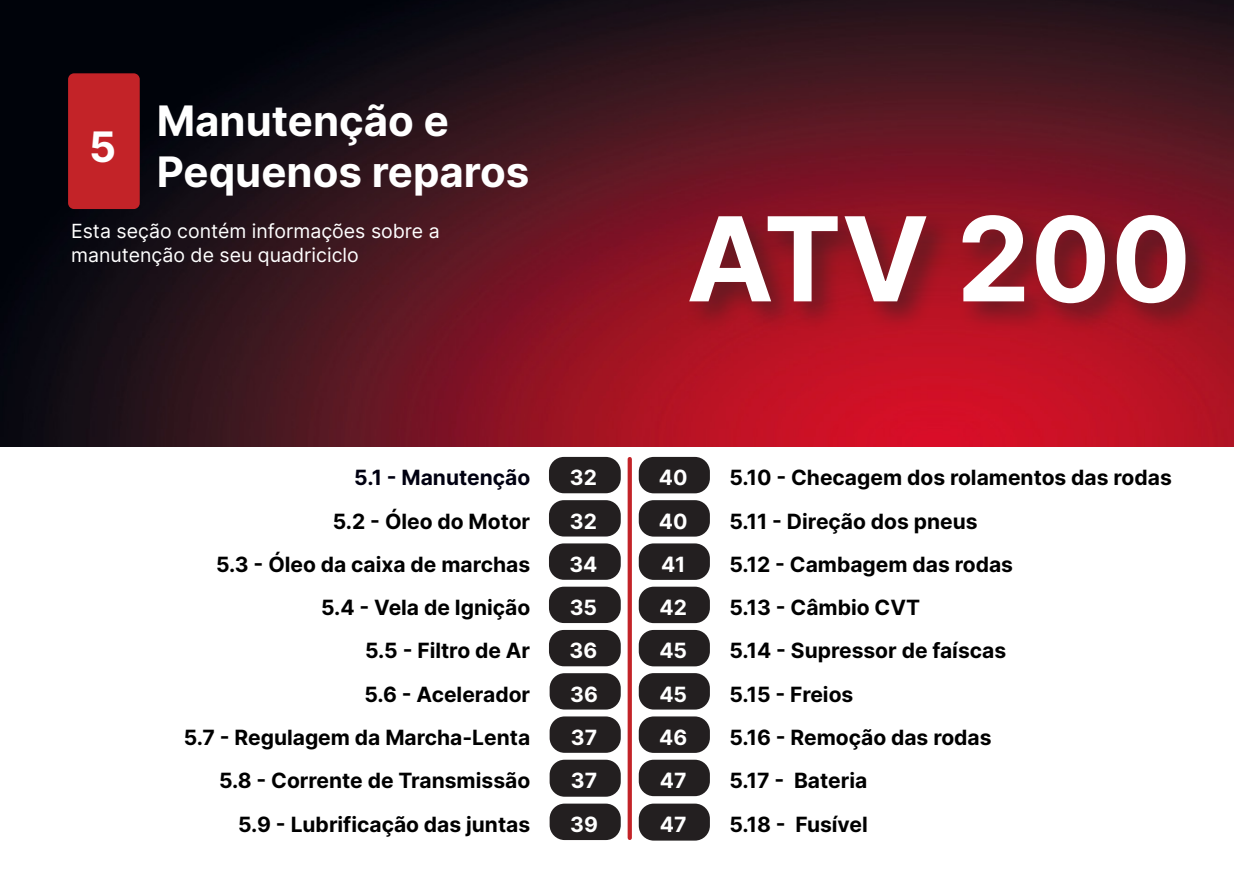
<style>
.page{position:relative;width:1234px;height:893px;background:#fff}
.page>*{position:absolute;margin:0;border:0;box-sizing:border-box;transform-origin:0 0}
.t1{font:700 117px "Inter";color:#fff}
.sub_título{font:700 42px/50.4px "Inter";color:#fff}
.numero_indice{font:700 42px "Inter";color:#fff}
.numero_indice-2{font:700 21px "Inter";color:#000}
.numero_indice-3{font:700 21px "Inter";color:#fff}
.numero_indice-4{font:700 21px "Inter";color:#001}
.sub_título-2{font:19.5px/23.4px "Inter";color:#fff}
</style>
<div class="page">
<img style="left:0;top:0;width:1233px;height:446px">
<div style="left:684px;top:209px;width:531px;height:125px;background:#231f20;opacity:.5"></div>
<div style="left:549px;top:457px;width:71px;height:36px;background:#231f20;border-radius:15px"></div>
<div style="left:549px;top:500px;width:71px;height:36px;background:#231f20;border-radius:15px"></div>
<div style="left:549px;top:587px;width:71px;height:36px;background:#231f20;border-radius:15px"></div>
<div style="left:549px;top:543px;width:71px;height:37px;background:#231f20;border-radius:15px"></div>
<div style="left:549px;top:630px;width:71px;height:36px;background:#231f20;border-radius:15px"></div>
<div style="left:549px;top:716px;width:71px;height:37px;background:#231f20;border-radius:15px"></div>
<div style="left:549px;top:760px;width:71px;height:37px;background:#231f20;border-radius:15px"></div>
<div style="left:638px;top:630px;width:71px;height:36px;background:#231f20;border-radius:15px"></div>
<div style="left:638px;top:673px;width:71px;height:36px;background:#231f20;border-radius:15px"></div>
<div style="left:638px;top:716px;width:71px;height:37px;background:#231f20;border-radius:15px"></div>
<div style="left:638px;top:760px;width:71px;height:36px;background:#231f20;border-radius:15px"></div>
<div style="left:638px;top:804px;width:71px;height:37px;background:#231f20;border-radius:15px"></div>
<div style="left:638px;top:587px;width:71px;height:36px;background:#231f20;border-radius:15px"></div>
<div style="left:638px;top:543px;width:71px;height:37px;background:#231f20;border-radius:15px"></div>
<div style="left:638px;top:457px;width:71px;height:36px;background:#231f20;border-radius:15px"></div>
<div style="left:638px;top:500px;width:71px;height:37px;background:#231f20;border-radius:15px"></div>
<div style="left:549px;top:804px;width:71px;height:36px;background:#231f20;border-radius:15px"></div>
<div style="left:549px;top:673px;width:71px;height:36px;background:#231f20;border-radius:15px"></div>
<div style="left:68px;top:73px;width:72px;height:136px;background:#c32328;border-radius:6px"></div>
<svg style="left:627px;top:459px;width:4px;height:379px;background:#cc454a"></svg>
<p class="sub_título" style="left:157px;top:95px;width:374px">Manutenção e<br>Pequenos reparos</p>
<p class="sub_título-2" style="left:71px;top:219px;width:370px">Esta seção contém informações sobre a manutenção de seu quadriciclo</p>
<p class="numero_indice" style="left:89px;top:116px;width:29px">5</p>
<h1 class="t1" style="left:686px;top:174px;width:506px">ATV 200</h1>
<p class="numero_indice-4" style="left:354px;top:462px;width:177px">5.1 - Manutenção</p>
<p class="numero_indice-3" style="left:570px;top:462px;width:29px">32</p>
<p class="numero_indice-2" style="left:333px;top:506px;width:199px">5.2 - Óleo do Motor</p>
<p class="numero_indice-3" style="left:570px;top:506px;width:29px">32</p>
<p class="numero_indice-2" style="left:216px;top:549px;width:315px">5.3 - Óleo da caixa de marchas</p>
<p class="numero_indice-3" style="left:569px;top:549px;width:30px">34</p>
<p class="numero_indice-2" style="left:321px;top:592px;width:210px">5.4 - Vela de Ignição</p>
<p class="numero_indice-3" style="left:569px;top:592px;width:29px">35</p>
<p class="numero_indice-2" style="left:365px;top:635px;width:167px">5.5 - Filtro de Ar</p>
<p class="numero_indice-3" style="left:569px;top:635px;width:29px">36</p>
<p class="numero_indice-2" style="left:364px;top:679px;width:167px">5.6 - Acelerador</p>
<p class="numero_indice-3" style="left:570px;top:679px;width:29px">36</p>
<p class="numero_indice-2" style="left:184px;top:722px;width:348px">5.7 - Regulagem da Marcha-Lenta</p>
<p class="numero_indice-3" style="left:571px;top:722px;width:28px">37</p>
<p class="numero_indice-2" style="left:219px;top:765px;width:312px">5.8 - Corrente de Transmissão</p>
<p class="numero_indice-3" style="left:571px;top:765px;width:28px">37</p>
<p class="numero_indice-2" style="left:238px;top:809px;width:293px">5.9 - Lubrificação das juntas</p>
<p class="numero_indice-3" style="left:570px;top:809px;width:29px">39</p>
<p class="numero_indice-3" style="left:658px;top:462px;width:30px">40</p>
<p class="numero_indice-2" style="left:729px;top:462px;width:444px">5.10 - Checagem dos rolamentos das rodas</p>
<p class="numero_indice-3" style="left:658px;top:506px;width:30px">40</p>
<p class="numero_indice-2" style="left:729px;top:506px;width:250px">5.11 - Direção dos pneus</p>
<p class="numero_indice-3" style="left:661px;top:549px;width:26px">41</p>
<p class="numero_indice-2" style="left:729px;top:549px;width:285px">5.12 - Cambagem das rodas</p>
<p class="numero_indice-3" style="left:659px;top:592px;width:29px">42</p>
<p class="numero_indice-2" style="left:729px;top:592px;width:192px">5.13 - Câmbio CVT</p>
<p class="numero_indice-3" style="left:659px;top:635px;width:29px">45</p>
<p class="numero_indice-2" style="left:729px;top:635px;width:278px">5.14 - Supressor de faíscas</p>
<p class="numero_indice-3" style="left:659px;top:679px;width:29px">45</p>
<p class="numero_indice-2" style="left:729px;top:679px;width:125px">5.15 - Freios</p>
<p class="numero_indice-3" style="left:659px;top:722px;width:30px">46</p>
<p class="numero_indice-2" style="left:729px;top:722px;width:264px">5.16 - Remoção das rodas</p>
<p class="numero_indice-3" style="left:659px;top:765px;width:28px">47</p>
<p class="numero_indice-2" style="left:729px;top:765px;width:139px">5.17 - Bateria</p>
<p class="numero_indice-3" style="left:659px;top:809px;width:28px">47</p>
<p class="numero_indice-2" style="left:729px;top:809px;width:140px">5.18 - Fusível</p>
</div>
